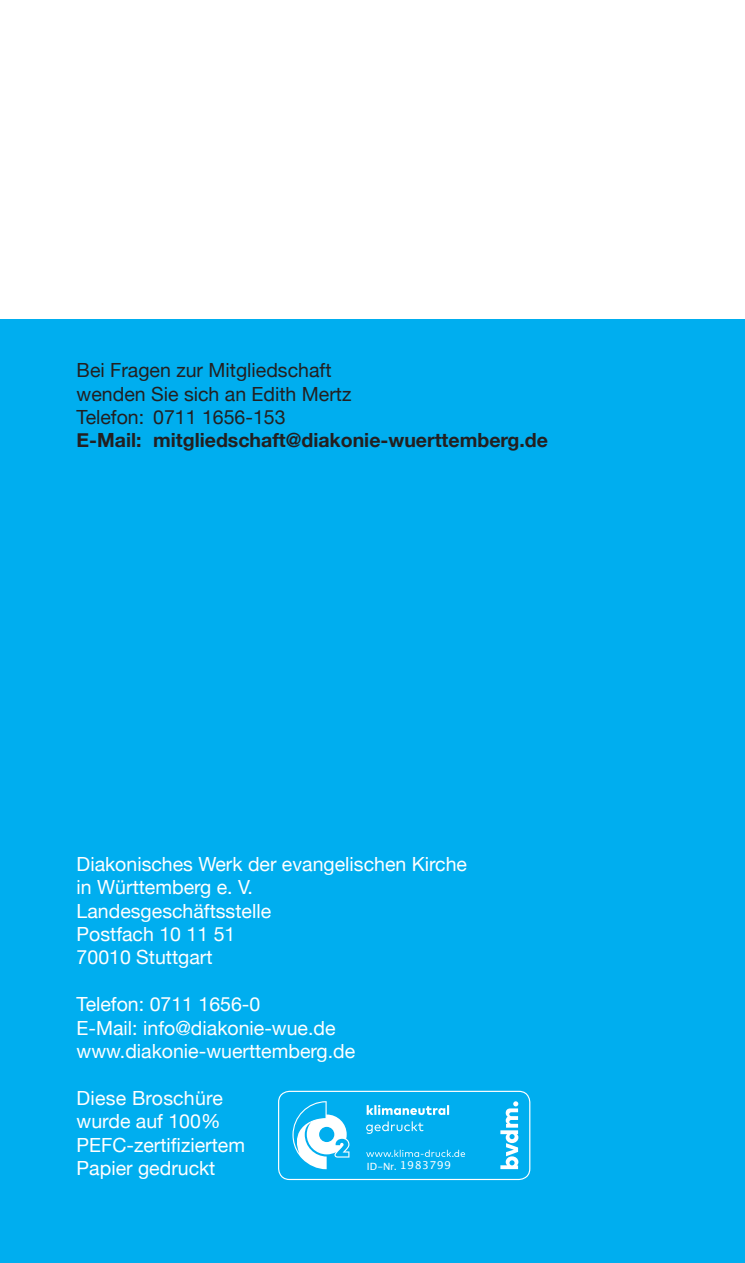
<style>
.page{position:relative;width:745px;height:1263px;background:#fff}
.page>*{position:absolute;margin:0;border:0;box-sizing:border-box;transform-origin:0 0}
.t1{font:19.5px/23.4px "Helvetica Neue";color:#fff}
.t2{font:19.5px/23.4px "Helvetica Neue";color:#231f20}
.t3{font:700 19.5px "Helvetica Neue";color:#231f20}
.t4{font:10.8px "Mark Pro";letter-spacing:.05em;color:#fff}
.s1{font-family:"Mark OT";font-size:9.9px}
</style>
<div class="page">
<div style="left:0;top:319px;width:744px;height:944px;background:#00aeef"></div>
<svg style="left:278px;top:1091px;width:252px;height:89px"></svg>
<p class="t2" style="left:77px;top:360px;width:276px">Bei Fragen zur Mitgliedschaft wenden Sie sich an Edith Mertz<br>Telefon: 0711 1656-153</p>
<p class="t3" style="left:77px;top:425px;width:472px">E-Mail: mitgliedschaft@diakonie-wuerttemberg.de</p>
<p class="t1" style="left:77px;top:853px;width:392px">Diakonisches Werk der evangelischen Kirche in Württemberg e. V.<br>Landesgeschäftsstelle<br>Postfach 10 11 51<br>70010 Stuttgart</p>
<p class="t1" style="left:77px;top:994px;width:280px">Telefon: 0711 1656-0<br>E-Mail: info@diakonie-wue.de www.diakonie-wuerttemberg.de</p>
<p class="t1" style="left:77px;top:1087px;width:170px">Diese Broschüre wurde auf 100%<br>PEFC-zertifiziertem<br>Papier gedruckt</p>
<p class="t4" style="left:366px;top:1159px;width:86px"><span class="s1">ID-Nr.</span> 1983799</p>
</div>
